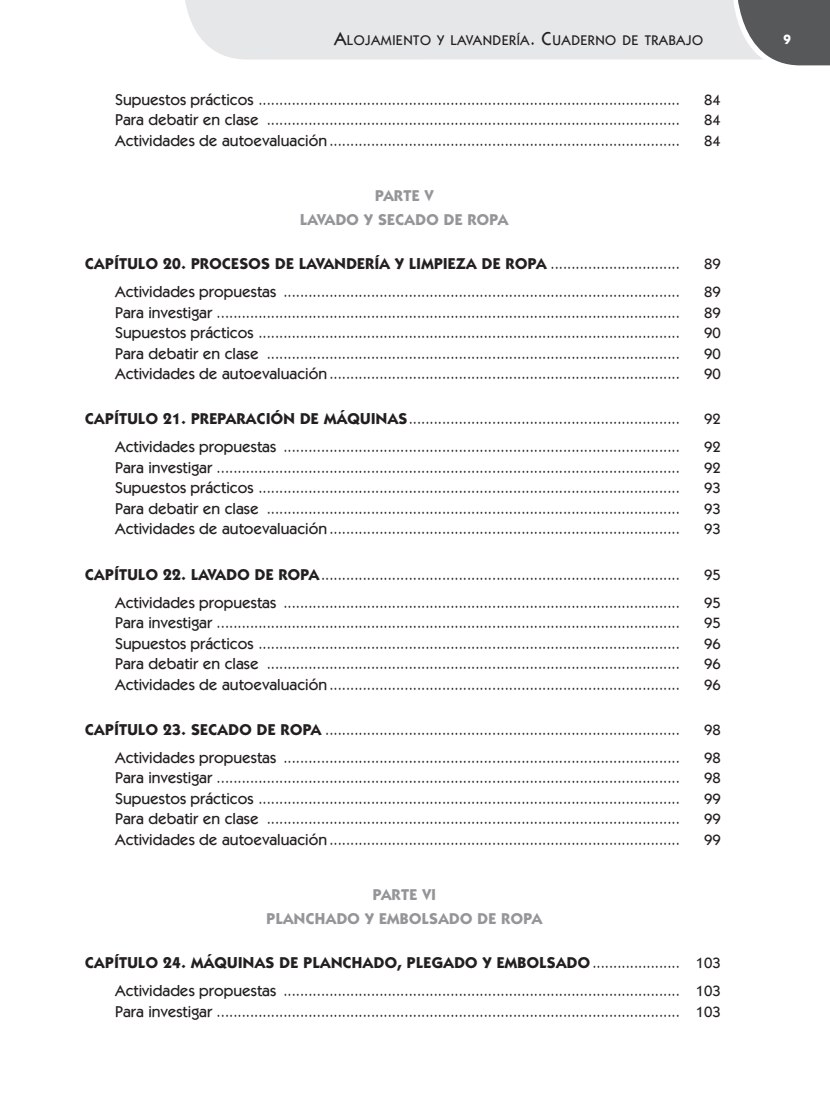
<style>
.page{position:relative;width:830px;height:1106px;background:#fff}
.page>*{position:absolute;margin:0;border:0;box-sizing:border-box;transform-origin:0 0}
.t1{font:700 15.75px "ITC Kabel Std";letter-spacing:.025em;color:#231f20}
.t2{font:700 15.75px/24px "ITC Kabel Std";letter-spacing:.025em;color:#939598;text-align:center}
.t3{font:500 15px/20.5px "ITC Kabel Std";color:#231f20}
.t4{font:500 14.1px "ITC Kabel Std";letter-spacing:.035em;color:#231f20}
.t5{font:700 13.5px "ITC Kabel Std";color:#fff}
.s1{font-size:18.75px}
.s2{font-size:15.75px}
.s3{font-weight:500;font-size:15px}
.s4{font-weight:700;font-size:15.75px}
</style>
<div class="page">
<div style="left:185px;top:0;width:546px;height:60px;background:#e6e7e9"></div>
<svg style="left:731px;top:0;width:98px;height:66px;background:#797a7c"></svg>
<p class="t4" style="left:334px;top:35px;width:370px"><span class="s1">A</span>LOJAMIENTO Y LAVANDERÍA<span class="s1">. C</span>UADERNO DE TRABAJO</p>
<p class="t5" style="left:783px;top:34px;width:9px">9</p>
<p class="t3" style="left:115px;top:91px;width:566px"><span class="s2">Supuestos prácticos</span> .....................................................................................................</p>
<p class="t3" style="left:704px;top:91px;width:18px">84</p>
<p class="t3" style="left:115px;top:111px;width:566px"><span class="s2">Para debatir en clase</span> ...................................................................................................</p>
<p class="t3" style="left:704px;top:111px;width:18px">84</p>
<p class="t3" style="left:115px;top:132px;width:566px"><span class="s2">Actividades de autoevaluación</span> ....................................................................................</p>
<p class="t3" style="left:704px;top:132px;width:18px">84</p>
<p class="t2" style="left:300px;top:184px;width:209px">PARTE V<br>LAVADO Y SECADO DE ROPA</p>
<p class="t1" style="left:85px;top:258px;width:596px">CAPÍTULO 20. PROCESOS DE LAVANDERÍA Y LIMPIEZA DE ROPA <span class="s3">...............................</span></p>
<p class="t3" style="left:704px;top:255px;width:18px">89</p>
<p class="t3" style="left:115px;top:283px;width:566px"><span class="s2">Actividades propuestas</span> ...............................................................................................</p>
<p class="t3" style="left:704px;top:283px;width:18px">89</p>
<p class="t3" style="left:115px;top:303px;width:566px"><span class="s2">Para investigar</span> ...............................................................................................................</p>
<p class="t3" style="left:704px;top:303px;width:18px">89</p>
<p class="t3" style="left:115px;top:324px;width:566px"><span class="s2">Supuestos prácticos</span> .....................................................................................................</p>
<p class="t3" style="left:704px;top:324px;width:18px">90</p>
<p class="t3" style="left:115px;top:344px;width:566px"><span class="s2">Para debatir en clase</span> ...................................................................................................</p>
<p class="t3" style="left:704px;top:344px;width:18px">90</p>
<p class="t3" style="left:115px;top:365px;width:566px"><span class="s2">Actividades de autoevaluación</span> ....................................................................................</p>
<p class="t3" style="left:704px;top:365px;width:18px">90</p>
<p class="t3" style="left:85px;top:410px;width:596px"><span class="s4">CAPÍTULO 21. PREPARACIÓN DE MÁQUINAS</span>.................................................................</p>
<p class="t3" style="left:704px;top:410px;width:18px">92</p>
<p class="t3" style="left:115px;top:438px;width:566px"><span class="s2">Actividades propuestas</span> ...............................................................................................</p>
<p class="t3" style="left:704px;top:438px;width:18px">92</p>
<p class="t3" style="left:115px;top:459px;width:566px"><span class="s2">Para investigar</span> ...............................................................................................................</p>
<p class="t3" style="left:704px;top:459px;width:18px">92</p>
<p class="t3" style="left:115px;top:479px;width:566px"><span class="s2">Supuestos prácticos</span> .....................................................................................................</p>
<p class="t3" style="left:704px;top:479px;width:18px">93</p>
<p class="t3" style="left:115px;top:500px;width:566px"><span class="s2">Para debatir en clase</span> ...................................................................................................</p>
<p class="t3" style="left:704px;top:500px;width:18px">93</p>
<p class="t3" style="left:115px;top:520px;width:566px"><span class="s2">Actividades de autoevaluación</span> ....................................................................................</p>
<p class="t3" style="left:704px;top:520px;width:18px">93</p>
<p class="t3" style="left:85px;top:565px;width:596px"><span class="s4">CAPÍTULO 22. LAVADO DE ROPA</span>......................................................................................</p>
<p class="t3" style="left:704px;top:565px;width:18px">95</p>
<p class="t3" style="left:115px;top:593px;width:566px"><span class="s2">Actividades propuestas</span> ...............................................................................................</p>
<p class="t3" style="left:704px;top:593px;width:18px">95</p>
<p class="t3" style="left:115px;top:614px;width:566px"><span class="s2">Para investigar</span> ...............................................................................................................</p>
<p class="t3" style="left:704px;top:614px;width:18px">95</p>
<p class="t3" style="left:115px;top:634px;width:566px"><span class="s2">Supuestos prácticos</span> .....................................................................................................</p>
<p class="t3" style="left:704px;top:634px;width:18px">96</p>
<p class="t3" style="left:115px;top:655px;width:566px"><span class="s2">Para debatir en clase</span> ...................................................................................................</p>
<p class="t3" style="left:704px;top:655px;width:18px">96</p>
<p class="t3" style="left:115px;top:675px;width:566px"><span class="s2">Actividades de autoevaluación</span> ....................................................................................</p>
<p class="t3" style="left:704px;top:675px;width:18px">96</p>
<p class="t3" style="left:85px;top:720px;width:596px"><span class="s4">CAPÍTULO 23. SECADO DE ROPA</span> .....................................................................................</p>
<p class="t3" style="left:704px;top:720px;width:18px">98</p>
<p class="t3" style="left:115px;top:749px;width:566px"><span class="s2">Actividades propuestas</span> ...............................................................................................</p>
<p class="t3" style="left:704px;top:749px;width:18px">98</p>
<p class="t3" style="left:115px;top:769px;width:566px"><span class="s2">Para investigar</span> ...............................................................................................................</p>
<p class="t3" style="left:704px;top:769px;width:18px">98</p>
<p class="t3" style="left:115px;top:790px;width:566px"><span class="s2">Supuestos prácticos</span> .....................................................................................................</p>
<p class="t3" style="left:704px;top:790px;width:18px">99</p>
<p class="t3" style="left:115px;top:810px;width:566px"><span class="s2">Para debatir en clase</span> ...................................................................................................</p>
<p class="t3" style="left:704px;top:810px;width:18px">99</p>
<p class="t3" style="left:115px;top:830px;width:566px"><span class="s2">Actividades de autoevaluación</span> ....................................................................................</p>
<p class="t3" style="left:704px;top:830px;width:18px">99</p>
<p class="t2" style="left:266px;top:883px;width:277px">PARTE VI<br>PLANCHADO Y EMBOLSADO DE ROPA</p>
<p class="t1" style="left:85px;top:956px;width:637px">CAPÍTULO 24. MÁQUINAS DE PLANCHADO, PLEGADO Y EMBOLSADO<span class="s3">..................... 103</span></p>
<p class="t3" style="left:115px;top:982px;width:607px"><span class="s2">Actividades propuestas</span> ............................................................................................... 103<br><span class="s2">Para investigar</span> ............................................................................................................... 103</p>
</div>
